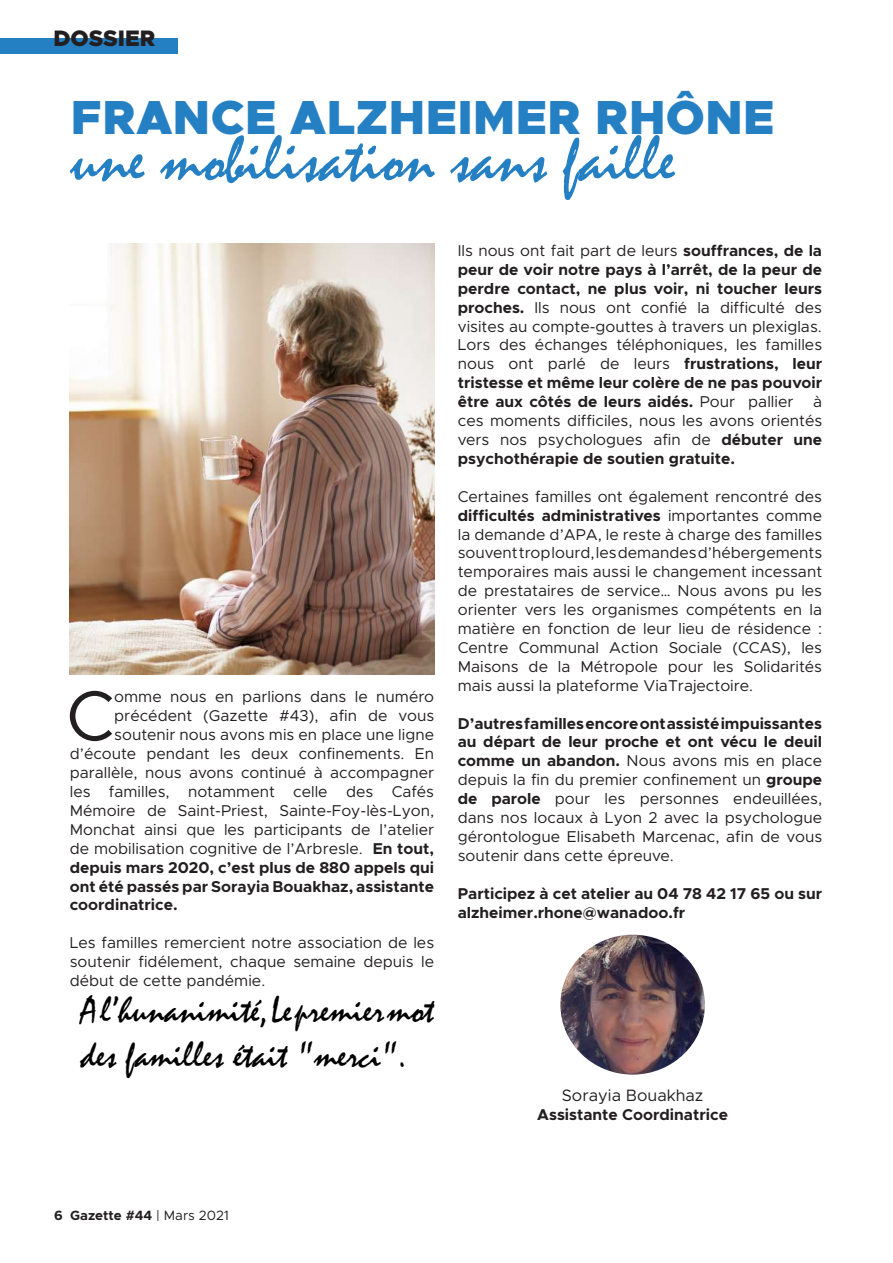
<style>
.page{position:relative;width:893px;height:1263px;background:#fff}
.page>*{position:absolute;margin:0;border:0;box-sizing:border-box;transform-origin:0 0}
.t1{font:70.8px "Metropolis";color:#231f20}
.t2{font:66px "Mistral";color:#257fc3}
.t3{font:900 48px "Metropolis";letter-spacing:.01em;color:#257fc3}
.t4{font:37.5px/45px "Mistral";color:#000001}
.t5{font:900 22.5px "Metropolis";color:#231f20}
.t6{font:16.5px "Metropolis";color:#231f20}
.t7{font:15.75px/18.9px "Metropolis";color:#231f20;text-align:justify}
.t8{font:700 15.75px/18.9px "Metropolis";color:#231f20}
.t9{font:700 13.5px "Metropolis";color:#231f20}
.s1{font-weight:700}
.s2{font-weight:400}
</style>
<div class="page">
<img style="left:70px;top:243px;width:364px;height:431px">
<img style="left:560px;top:935px;width:145px;height:139px">
<div style="left:0;top:38px;width:178px;height:15px;background:#257fc3"></div>
<h3 class="t5" style="left:53px;top:24px;width:104px">DOSSIER</h3>
<h3 class="t3" style="left:71px;top:87px;width:705px">FRANCE ALZHEIMER RHÔNE</h3>
<h2 class="t2" style="left:71px;top:120px;width:606px">une mobilisation sans faille</h2>
<h1 class="t1" style="left:66px;top:672px;width:50px">C</h1>
<p class="t7" style="left:114px;top:688px;width:321px">omme nous en parlions dans le numéro</p>
<p class="t7" style="left:114px;top:706px;width:321px">précédent (Gazette #43), afin de vous</p>
<p class="t7" style="left:114px;top:725px;width:321px">soutenir nous avons mis en place une ligne</p>
<p class="t7" style="left:70px;top:744px;width:366px">d’écoute pendant les deux confinements. En</p>
<p class="t7" style="left:70px;top:763px;width:366px">parallèle, nous avons continué à accompagner</p>
<p class="t7" style="left:70px;top:782px;width:366px">les familles, notamment celle des Cafés</p>
<p class="t7" style="left:70px;top:801px;width:366px">Mémoire de Saint-Priest, Sainte-Foy-lès-Lyon,</p>
<p class="t7" style="left:70px;top:820px;width:366px">Monchat ainsi que les participants de l’atelier</p>
<p class="t7" style="left:70px;top:839px;width:366px">de mobilisation cognitive de l’Arbresle. <span class="s1">En tout,</span></p>
<p class="t8" style="left:70px;top:858px;width:366px">depuis mars 2020, c’est plus de 880 appels qui</p>
<p class="t8" style="left:70px;top:877px;width:366px">ont été passés par Sorayia Bouakhaz, assistante</p>
<p class="t8" style="left:70px;top:895px;width:109px">coordinatrice.</p>
<p class="t7" style="left:70px;top:933px;width:366px">Les familles remercient notre association de les soutenir fidélement, chaque semaine depuis le début de cette pandémie.</p>
<h3 class="t4" style="left:81px;top:988px;width:355px">A l’hunanimité, Le premier mot des familles était "merci".</h3>
<p class="t7" style="left:458px;top:241px;width:366px">Ils nous ont fait part de leurs <span class="s1">souffrances, de la peur de voir notre pays à l’arrêt, de la peur de perdre contact, ne plus voir, ni toucher leurs proches.</span> Ils nous ont confié la difficulté des visites au compte-gouttes à travers un plexiglas.<br>Lors des échanges téléphoniques, les familles nous ont parlé de leurs <span class="s1">frustrations, leur tristesse et même leur colère de ne pas pouvoir être aux côtés de leurs aidés.</span> Pour pallier à ces moments difficiles, nous les avons orientés vers nos psychologues afin de <span class="s1">débuter une psychothérapie de soutien gratuite.</span></p>
<p class="t7" style="left:458px;top:487px;width:366px">Certaines familles ont également rencontré des <span class="s1">difficultés administratives</span> importantes comme la demande d’APA, le reste à charge des familles souvent trop lourd, les demandes d’hébergements temporaires mais aussi le changement incessant de prestataires de service… Nous avons pu les orienter vers les organismes compétents en la matière en fonction de leur lieu de résidence :<br>Centre Communal Action Sociale (CCAS), les Maisons de la Métropole pour les Solidarités mais aussi la plateforme ViaTrajectoire.</p>
<p class="t7" style="left:458px;top:714px;width:366px"><span class="s1">D’autres familles encore ont assisté impuissantes au départ de leur proche et ont vécu le deuil comme un abandon.</span> Nous avons mis en place depuis la fin du premier confinement un <span class="s1">groupe de parole</span> pour les personnes endeuillées, dans nos locaux à Lyon 2 avec la psychologue gérontologue Elisabeth Marcenac, afin de vous soutenir dans cette épreuve.</p>
<p class="t8" style="left:458px;top:884px;width:366px">Participez à cet atelier au 04 78 42 17 65 ou sur alzheimer.rhone@wanadoo.fr</p>
<p class="t6" style="left:562px;top:1085px;width:143px">Sorayia Bouakhaz</p>
<p class="t8" style="left:537px;top:1105px;width:192px">Assistante Coordinatrice</p>
<p class="t9" style="left:54px;top:1206px;width:176px">6 Gazette #44 <span class="s2">| Mars 2021</span></p>
</div>
